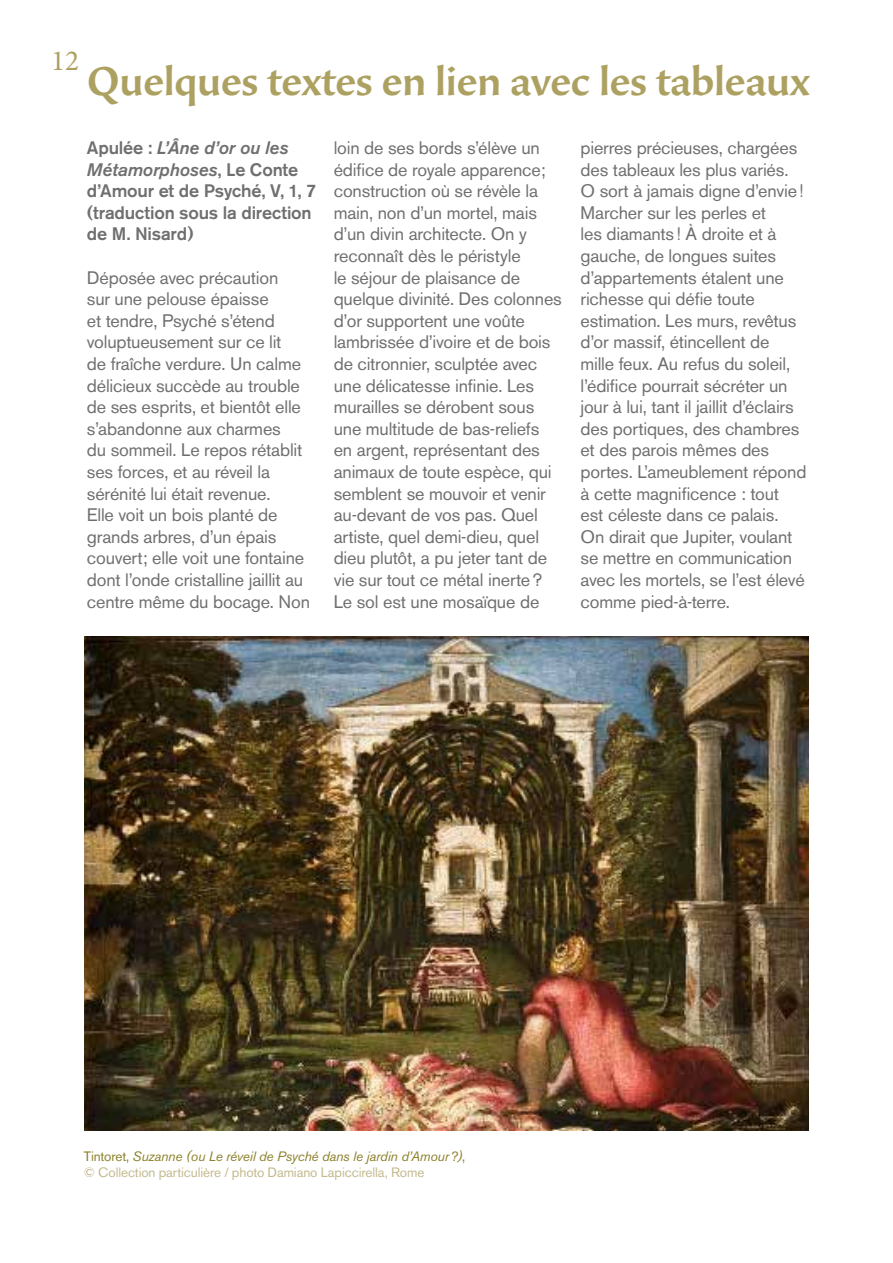
<style>
.page{position:relative;width:893px;height:1263px;background:#fff}
.page>*{position:absolute;margin:0;border:0;box-sizing:border-box;transform-origin:0 0}
.t1{font:500 41.1px "Beorcana Std";letter-spacing:-.02em;color:#ada162}
.t2{font:29.1px "Minion Pro";color:#ada162}
.t3{font:18px/21.6px "Akzidenz Grotesk BE";letter-spacing:-.01em;color:#706f6f}
.t4{font:500 18px/21.6px "Akzidenz Grotesk BE";letter-spacing:-.01em;color:#706f6f}
.t5{font:13.5px/16.2px "Akzidenz Grotesk BE";letter-spacing:-.01em;color:#c3ba8d}
.s1{font-style:italic}
.s2{color:#8c812a}
.s3{font-style:italic;color:#8c812a}
</style>
<div class="page">
<img style="left:84px;top:637px;width:724px;height:493px">
<h2 class="t2" style="left:51px;top:41px;width:29px">12</h2>
<h1 class="t1" style="left:87px;top:58px;width:725px">Quelques textes en lien avec les tableaux</h1>
<p class="t4" style="left:87px;top:137px;width:231px">Apulée : <span class="s1">L’Âne d’or ou les<br>Métamorphoses</span>, Le Conte d’Amour et de Psyché, V, 1, 7 (traduction sous la direction de M. Nisard)</p>
<p class="t3" style="left:87px;top:267px;width:225px">Déposée avec précaution<br>sur une pelouse épaisse<br>et tendre, Psyché s’étend voluptueusement sur ce lit<br>de fraîche verdure. Un calme délicieux succède au trouble de ses esprits, et bientôt elle s’abandonne aux charmes<br>du sommeil. Le repos rétablit ses forces, et au réveil la sérénité lui était revenue.<br>Elle voit un bois planté de grands arbres, d’un épais couvert; elle voit une fontaine dont l’onde cristalline jaillit au centre même du bocage. Non</p>
<p class="t3" style="left:334px;top:137px;width:230px">loin de ses bords s’élève un édifice de royale apparence; construction où se révèle la main, non d’un mortel, mais d’un divin architecte. On y reconnaît dès le péristyle<br>le séjour de plaisance de quelque divinité. Des colonnes d’or supportent une voûte lambrissée d’ivoire et de bois de citronnier, sculptée avec une délicatesse infinie. Les murailles se dérobent sous une multitude de bas-reliefs en argent, représentant des animaux de toute espèce, qui semblent se mouvoir et venir au-devant de vos pas. Quel artiste, quel demi-dieu, quel dieu plutôt, a pu jeter tant de vie sur tout ce métal inerte?<br>Le sol est une mosaïque de</p>
<p class="t3" style="left:580px;top:137px;width:227px">pierres précieuses, chargées des tableaux les plus variés.<br>O sort à jamais digne d’envie!<br>Marcher sur les perles et<br>les diamants! À droite et à gauche, de longues suites d’appartements étalent une richesse qui défie toute estimation. Les murs, revêtus d’or massif, étincellent de mille feux. Au refus du soleil, l’édifice pourrait sécréter un jour à lui, tant il jaillit d’éclairs des portiques, des chambres et des parois mêmes des portes. L’ameublement répond à cette magnificence : tout est céleste dans ce palais.<br>On dirait que Jupiter, voulant se mettre en communication avec les mortels, se l’est élevé comme pied-à-terre.</p>
<p class="t5" style="left:84px;top:1148px;width:383px"><span class="s2">Tintoret,</span> <span class="s3">Suzanne (ou Le réveil de Psyché dans le jardin d’Amour?)</span><span class="s2">, </span>© Collection particulière / photo Damiano Lapiccirella, Rome</p>
</div>
